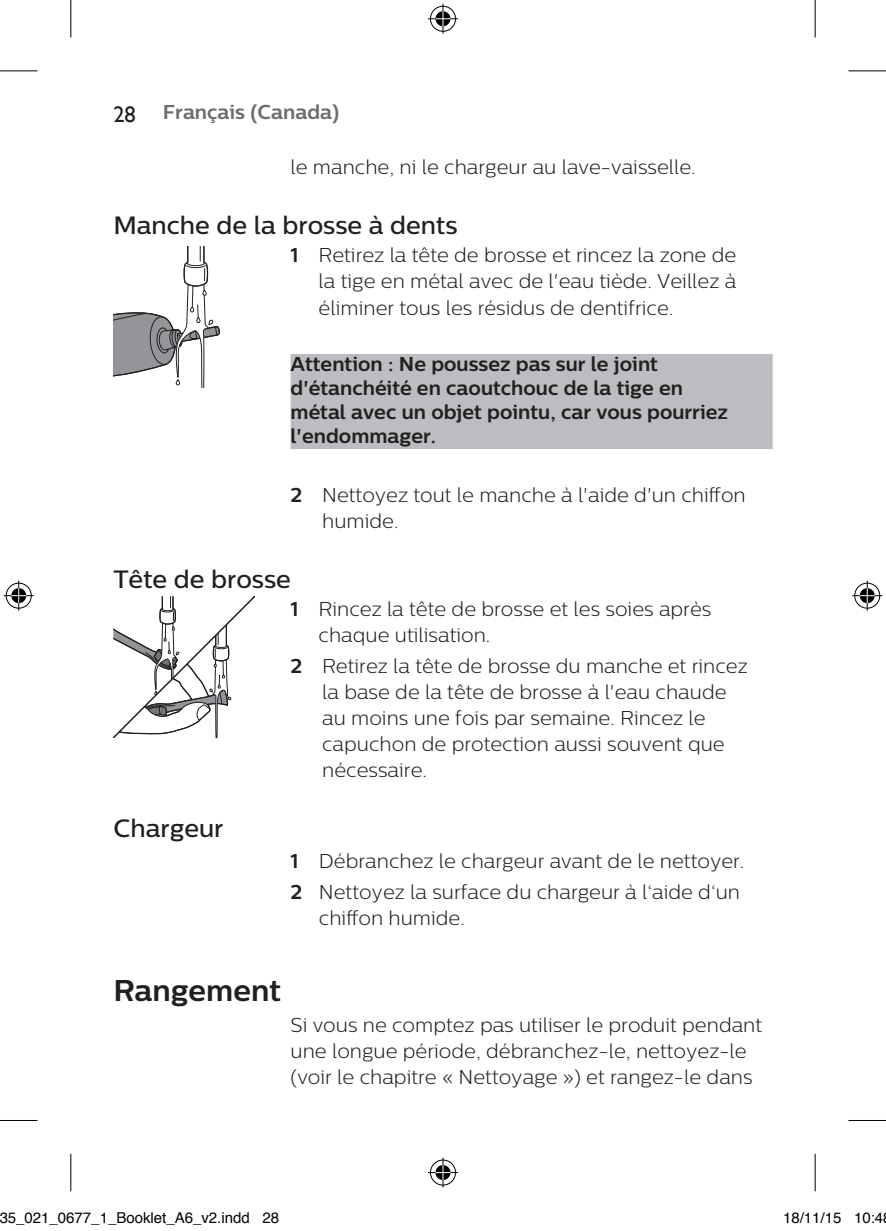
<style>
.page{position:relative;width:886px;height:1231px;background:#fff}
.page>*{position:absolute;margin:0;border:0;box-sizing:border-box;transform-origin:0 0}
.t1{font:700 30px "Centrale Sans";color:#231f20}
.t2{font:500 25px "Centrale Sans";color:#231f20}
.t3{font:300 20px/26px "Centrale Sans";color:#231f20}
.t4{font:700 20px/24px "Centrale Sans";color:#231f20}
.t5{font:700 20px "Centrale Sans";color:#6c6d70}
.t6{font:15px "Helvetica";color:#000}
.s1{font-family:"Gill Sans Alt One WGL";font-weight:400;font-size:22.5px;color:#231f20}
.s2{font-weight:700}
</style>
<div class="page">
<div style="left:290px;top:354px;width:482px;height:95px;background:#bcbdc0"></div>
<svg style="left:113px;top:246px;width:107px;height:142px"></svg>
<svg style="left:113px;top:596px;width:142px;height:142px"></svg>
<hr style="left:0;top:70px;width:38px;height:1px;background:#000">
<hr style="left:848px;top:70px;width:38px;height:1px;background:#000">
<hr style="left:0;top:1119px;width:38px;height:1px;background:#000">
<hr style="left:848px;top:1119px;width:38px;height:1px;background:#000">
<hr style="left:70px;top:0;width:1px;height:38px;background:#000">
<hr style="left:70px;top:1153px;width:1px;height:37px;background:#000">
<hr style="left:814px;top:0;width:1px;height:38px;background:#000">
<hr style="left:814px;top:1153px;width:1px;height:37px;background:#000">
<div style="left:429px;top:5px;width:28px;height:28px;border:3px solid #fff;border-radius:50%"></div>
<hr style="left:428px;top:17px;width:30px;height:3px;background:#fff">
<hr style="left:441px;top:4px;width:3px;height:30px;background:#fff">
<div style="left:434px;top:10px;width:18px;height:18px;border:3px solid #fff;border-radius:50%"></div>
<div style="left:430px;top:6px;width:26px;height:26px;border:1px solid #000;border-radius:50%"></div>
<hr style="left:428px;top:18px;width:30px;height:1px;background:#000">
<hr style="left:442px;top:4px;width:1px;height:30px;background:#000">
<svg style="left:435px;top:11px;width:15px;height:15px"></svg>
<div style="left:429px;top:1158px;width:28px;height:28px;border:3px solid #fff;border-radius:50%"></div>
<hr style="left:428px;top:1170px;width:30px;height:3px;background:#fff">
<hr style="left:441px;top:1157px;width:3px;height:30px;background:#fff">
<div style="left:434px;top:1163px;width:18px;height:18px;border:3px solid #fff;border-radius:50%"></div>
<div style="left:430px;top:1159px;width:26px;height:25px;border:1px solid #000;border-radius:50%"></div>
<hr style="left:428px;top:1171px;width:30px;height:1px;background:#000">
<hr style="left:442px;top:1157px;width:1px;height:30px;background:#000">
<svg style="left:435px;top:1164px;width:15px;height:15px"></svg>
<div style="left:5px;top:581px;width:28px;height:28px;border:3px solid #fff;border-radius:50%"></div>
<hr style="left:4px;top:594px;width:30px;height:3px;background:#fff">
<hr style="left:17px;top:580px;width:3px;height:30px;background:#fff">
<div style="left:10px;top:586px;width:18px;height:18px;border:3px solid #fff;border-radius:50%"></div>
<div style="left:6px;top:582px;width:26px;height:26px;border:1px solid #000;border-radius:50%"></div>
<hr style="left:4px;top:595px;width:30px;height:1px;background:#000">
<hr style="left:18px;top:580px;width:1px;height:30px;background:#000">
<svg style="left:11px;top:588px;width:15px;height:15px"></svg>
<div style="left:853px;top:581px;width:28px;height:28px;border:3px solid #fff;border-radius:50%"></div>
<hr style="left:852px;top:594px;width:30px;height:3px;background:#fff">
<svg style="left:865px;top:580px;width:4px;height:30px"></svg>
<div style="left:858px;top:586px;width:18px;height:18px;border:3px solid #fff;border-radius:50%"></div>
<div style="left:854px;top:582px;width:26px;height:26px;border:1px solid #000;border-radius:50%"></div>
<hr style="left:852px;top:595px;width:30px;height:1px;background:#000">
<hr style="left:867px;top:580px;width:1px;height:30px;background:#000">
<svg style="left:859px;top:588px;width:15px;height:15px"></svg>
<p class="t5" style="left:113px;top:100px;width:227px"><span class="s1">28</span> Français (Canada)</p>
<p class="t3" style="left:290px;top:154px;width:407px">le manche, ni le chargeur au lave-vaisselle.</p>
<p class="t2" style="left:113px;top:210px;width:346px">Manche de la brosse à dents</p>
<p class="t3" style="left:319px;top:242px;width:419px;text-align:justify;text-indent:-28px"><span class="s2">1</span> Retirez la tête de brosse et rincez la zone de la tige en métal avec de l'eau tiède. Veillez à éliminer tous les résidus de dentifrice.</p>
<p class="t4" style="left:290px;top:351px;width:439px">Attention : Ne poussez pas sur le joint d'étanchéité en caoutchouc de la tige en métal avec un objet pointu, car vous pourriez l'endommager.</p>
<p class="t3" style="left:322px;top:481px;width:425px;text-indent:-32px"><span class="s2">2</span> Nettoyez tout le manche à l'aide d'un chiffon humide.</p>
<p class="t2" style="left:113px;top:564px;width:179px">Tête de brosse</p>
<p class="t2" style="left:113px;top:813px;width:112px">Chargeur</p>
<p class="t3" style="left:319px;top:596px;width:394px;text-indent:-28px"><span class="s2">1</span> Rincez la tête de brosse et les soies après chaque utilisation.</p>
<p class="t3" style="left:322px;top:653px;width:427px;text-indent:-32px"><span class="s2">2</span> Retirez la tête de brosse du manche et rincez la base de la tête de brosse à l'eau chaude au moins une fois par semaine. Rincez le capuchon de protection aussi souvent que nécessaire.</p>
<p class="t3" style="left:290px;top:845px;width:455px;line-height:31px"><span class="s2">1</span> Débranchez le chargeur avant de le nettoyer.<br><span class="s2">2</span> Nettoyez la surface du chargeur à l‘aide d‘un</p>
<p class="t3" style="left:319px;top:905px;width:147px">chiffon humide.</p>
<h1 class="t1" style="left:113px;top:972px;width:169px">Rangement</h1>
<p class="t3" style="left:290px;top:1011px;width:473px">Si vous ne comptez pas utiliser le produit pendant une longue période, débranchez-le, nettoyez-le (voir le chapitre « Nettoyage ») et rangez-le dans</p>
<p class="t6" style="left:0;top:1206px;width:281px">35_021_0677_1_Booklet_A6_v2.indd 28</p>
<p class="t6" style="left:783px;top:1206px;width:102px">18/11/15 10:4</p>
</div>
